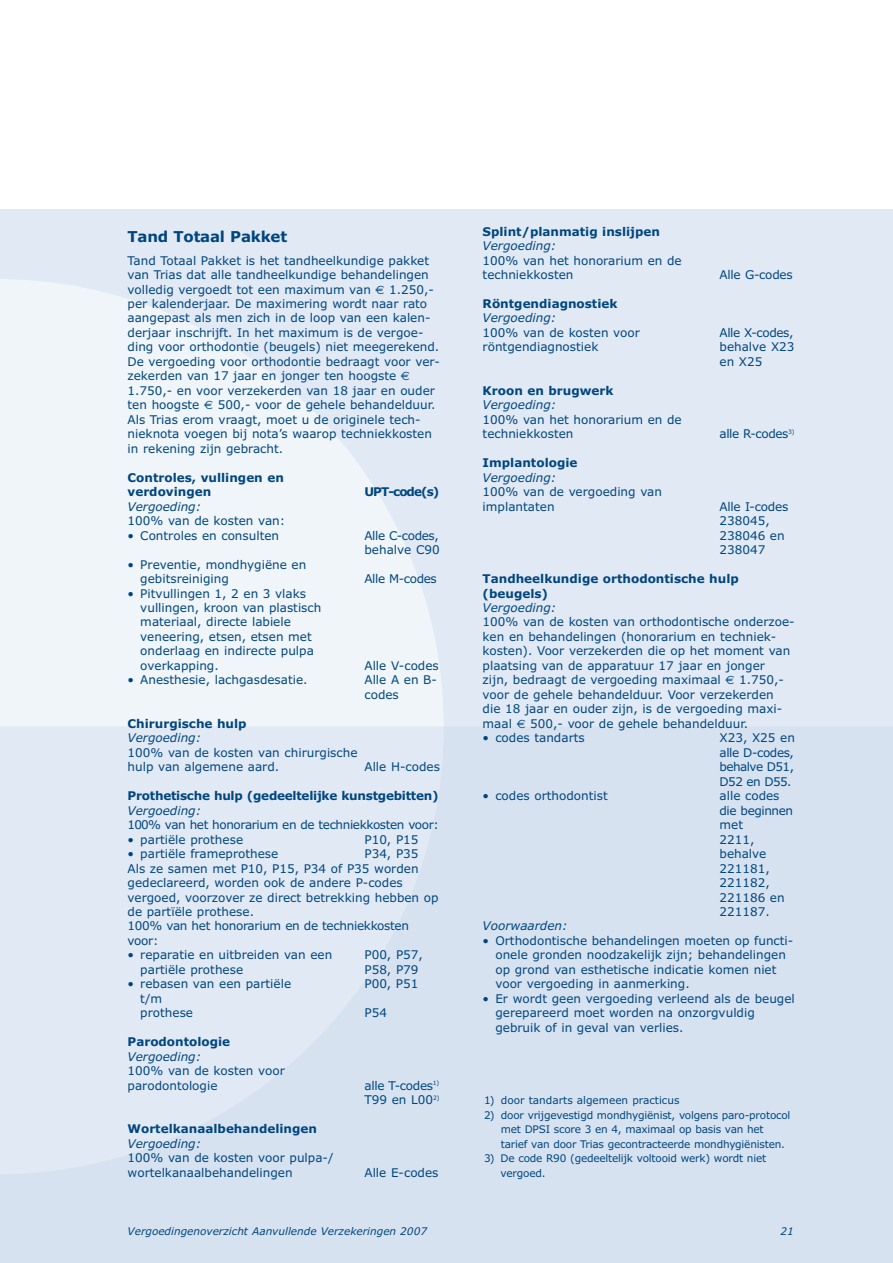
<style>
.page{position:relative;width:893px;height:1263px;background:#fff}
.page>*{position:absolute;margin:0;border:0;box-sizing:border-box;transform-origin:0 0}
.t1{font:700 15px "Verdana";letter-spacing:-.015em;color:#00467e}
.t2{font:12px/14.4px "Verdana";color:#00467e}
.t3{font:700 12px/14.4px "Verdana";color:#00467e}
.t4{font:italic 12px "Verdana";color:#00467e}
.t5{font:12px "Verdana";letter-spacing:-.03em;color:#00467e}
.t6{font:700 12px "Verdana";letter-spacing:-.02em;color:#00467e}
.t7{font:12px/14.5px "Verdana";letter-spacing:-.025em;color:#00467e}
.t8{font:12px "Verdana";letter-spacing:-.02em;color:#00467e}
.t9{font:10.5px/14.4px "Verdana";letter-spacing:-.02em;color:#00467e}
.t10{font:italic 10.5px "Verdana";color:#00467e}
.t11{font:10.5px "Verdana";color:#00467e}
.s1{font-family:"Euro Sans"}
</style>
<div class="page">
<div style="left:0;top:202px;width:893px;height:1061px;background:#e1e9f5"></div>
<div style="left:0;top:202px;width:893px;height:7px;background:#fff"></div>
<svg style="left:0;top:279px;width:443px;height:447px;fill:#f0f5fa"></svg>
<p class="t1" style="left:128px;top:228px;width:161px">Tand Totaal Pakket</p>
<p class="t2" style="left:128px;top:253px;width:314px">Tand Totaal Pakket is het tandheelkundige pakket van Trias dat alle tandheelkundige behandelingen volledig vergoedt tot een maximum van <span class="s1">€</span> 1.250,- per kalenderjaar. De maximering wordt naar rato aangepast als men zich in de loop van een kalen&shy;derjaar inschrijft. In het maximum is de vergoe&shy;ding voor orthodontie (beugels) niet meegerekend.<br>De vergoeding voor orthodontie bedraagt voor ver&shy;zekerden van 17 jaar en jonger ten hoogste <span class="s1">€ </span>1.750,- en voor verzekerden van 18 jaar en ouder ten hoogste <span class="s1">€</span> 500,- voor de gehele behandelduur.<br>Als Trias erom vraagt, moet u de originele tech&shy;nieknota voegen bij nota’s waarop techniekkosten in rekening zijn gebracht.</p>
<p class="t3" style="left:128px;top:470px;width:158px">Controles, vullingen en verdovingen</p>
<p class="t3" style="left:364px;top:485px;width:76px">UPT-code(s)</p>
<p class="t4" style="left:128px;top:499px;width:75px">Vergoeding:</p>
<p class="t2" style="left:128px;top:514px;width:159px">100% van de kosten van:</p>
<p class="t2" style="left:128px;top:528px;width:153px">• Controles en consulten</p>
<p class="t2" style="left:364px;top:528px;width:77px">Alle C-codes, behalve C90</p>
<p class="t2" style="left:140px;top:557px;width:168px;text-indent:-13px">• Preventie, mondhygiëne en gebitsreiniging</p>
<p class="t5" style="left:364px;top:572px;width:74px">Alle M-codes</p>
<p class="t2" style="left:140px;top:586px;width:183px;text-indent:-13px">• Pitvullingen 1, 2 en 3 vlaks vullingen, kroon van plastisch materiaal, directe labiele veneering, etsen, etsen met onderlaag en indirecte pulpa overkapping.</p>
<p class="t2" style="left:364px;top:658px;width:76px">Alle V-codes</p>
<p class="t2" style="left:128px;top:673px;width:182px">• Anesthesie, lachgasdesatie.</p>
<p class="t2" style="left:364px;top:673px;width:74px">Alle A en B&shy;codes</p>
<p class="t3" style="left:128px;top:716px;width:121px">Chirurgische hulp</p>
<p class="t4" style="left:128px;top:731px;width:75px">Vergoeding:</p>
<p class="t2" style="left:128px;top:745px;width:231px">100% van de kosten van chirurgische hulp van algemene aard.</p>
<p class="t2" style="left:364px;top:760px;width:77px">Alle H-codes</p>
<p class="t6" style="left:128px;top:789px;width:313px">Prothetische hulp (gedeeltelijke kunstgebitten)</p>
<p class="t4" style="left:128px;top:803px;width:75px">Vergoeding:</p>
<p class="t5" style="left:128px;top:818px;width:313px">100% van het honorarium en de techniekkosten voor:</p>
<p class="t2" style="left:128px;top:832px;width:117px">• partiële prothese</p>
<p class="t2" style="left:364px;top:832px;width:56px">P10, P15</p>
<p class="t2" style="left:128px;top:847px;width:152px">• partiële frameprothese</p>
<p class="t2" style="left:128px;top:847px;width:313px;text-indent:237px">P34, P35<br>Als ze samen met P10, P15, P34 of P35 worden gedeclareerd, worden ook de andere P-codes vergoed, voorzover ze direct betrekking hebben op de partïële prothese.<br>100% van het honorarium en de techniekkosten voor:</p>
<p class="t2" style="left:128px;top:948px;width:206px">• reparatie en uitbreiden van een</p>
<p class="t2" style="left:364px;top:948px;width:60px">P00, P57,</p>
<p class="t2" style="left:140px;top:962px;width:104px">partiële prothese</p>
<p class="t2" style="left:364px;top:962px;width:56px">P58, P79</p>
<p class="t2" style="left:128px;top:977px;width:165px">• rebasen van een partiële</p>
<p class="t2" style="left:364px;top:977px;width:56px">P00, P51</p>
<p class="t2" style="left:140px;top:991px;width:54px">t/m prothese</p>
<p class="t2" style="left:364px;top:1006px;width:24px">P54</p>
<p class="t3" style="left:128px;top:1035px;width:104px">Parodontologie</p>
<p class="t4" style="left:128px;top:1049px;width:75px">Vergoeding:</p>
<p class="t2" style="left:128px;top:1064px;width:159px">100% van de kosten voor parodontologie</p>
<p class="t3" style="left:128px;top:1122px;width:191px">Wortelkanaalbehandelingen</p>
<p class="t4" style="left:128px;top:1136px;width:75px">Vergoeding:</p>
<p class="t2" style="left:128px;top:1151px;width:207px">100% van de kosten voor pulpa-/ wortelkanaalbehandelingen</p>
<p class="t7" style="left:364px;top:1078px;width:77px">alle T-codes<sup>1)<br></sup>T99 en L00<sup>2)</sup></p>
<p class="t2" style="left:364px;top:1165px;width:76px">Alle E-codes</p>
<p class="t3" style="left:483px;top:224px;width:179px">Splint/planmatig inslijpen</p>
<p class="t4" style="left:483px;top:239px;width:75px">Vergoeding:</p>
<p class="t2" style="left:483px;top:253px;width:201px">100% van het honorarium en de techniekkosten</p>
<p class="t8" style="left:719px;top:268px;width:75px">Alle G-codes</p>
<p class="t3" style="left:483px;top:297px;width:136px">Röntgendiagnostiek</p>
<p class="t4" style="left:483px;top:311px;width:75px">Vergoeding:</p>
<p class="t2" style="left:483px;top:326px;width:159px">100% van de kosten voor</p>
<p class="t5" style="left:719px;top:326px;width:75px">Alle X-codes,</p>
<p class="t2" style="left:483px;top:340px;width:117px">röntgendiagnostiek</p>
<p class="t2" style="left:719px;top:340px;width:77px">behalve X23 en X25</p>
<p class="t3" style="left:483px;top:383px;width:132px">Kroon en brugwerk</p>
<p class="t4" style="left:483px;top:398px;width:75px">Vergoeding:</p>
<p class="t2" style="left:483px;top:412px;width:201px">100% van het honorarium en de techniekkosten</p>
<p class="t5" style="left:719px;top:427px;width:76px">alle R-codes<sup>3)</sup></p>
<p class="t3" style="left:483px;top:456px;width:96px">Implantologie</p>
<p class="t4" style="left:483px;top:470px;width:75px">Vergoeding:</p>
<p class="t2" style="left:483px;top:485px;width:181px">100% van de vergoeding van implantaten</p>
<p class="t2" style="left:719px;top:499px;width:70px">Alle I-codes<br>238045,<br>238046 en<br>238047</p>
<p class="t3" style="left:483px;top:572px;width:258px">Tandheelkundige orthodontische hulp (beugels)</p>
<p class="t4" style="left:483px;top:601px;width:75px">Vergoeding:</p>
<p class="t2" style="left:483px;top:615px;width:313px">100% van de kosten van orthodontische onderzoe&shy;ken en behandelingen (honorarium en techniek&shy;kosten). Voor verzekerden die op het moment van plaatsing van de apparatuur 17 jaar en jonger<br>zijn, bedraagt de vergoeding maximaal <span class="s1">€</span> 1.750,- voor de gehele behandelduur. Voor verzekerden die 18 jaar en ouder zijn, is de vergoeding maxi&shy;maal <span class="s1">€</span> 500,- voor de gehele behandelduur.</p>
<p class="t2" style="left:483px;top:731px;width:104px">• codes tandarts</p>
<p class="t2" style="left:719px;top:731px;width:77px;text-align:justify">X23, X25 en alle D-codes, behalve D51, D52 en D55.</p>
<p class="t2" style="left:483px;top:789px;width:127px">• codes orthodontist</p>
<p class="t2" style="left:719px;top:789px;width:75px">alle codes die beginnen met<br>2211, behalve<br>221181,<br>221182,<br>221186 en<br>221187.</p>
<p class="t4" style="left:483px;top:919px;width:86px">Voorwaarden:</p>
<p class="t2" style="left:495px;top:934px;width:299px;text-indent:-13px">• Orthodontische behandelingen moeten op functi&shy;onele gronden noodzakelijk zijn; behandelingen op grond van esthetische indicatie komen niet voor vergoeding in aanmerking.</p>
<p class="t2" style="left:495px;top:991px;width:301px;text-indent:-13px">• Er wordt geen vergoeding verleend als de beugel gerepareerd moet worden na onzorgvuldig gebruik of in geval van verlies.</p>
<p class="t11" style="left:484px;top:1094px;width:197px">1) door tandarts algemeen practicus</p>
<p class="t9" style="left:501px;top:1108px;width:291px;text-indent:-17px">2) door vrijgevestigd mondhygiënist, volgens paro-protocol met DPSI score 3 en 4, maximaal op basis van het tarief van door Trias gecontracteerde mondhygiënisten.</p>
<p class="t9" style="left:501px;top:1151px;width:267px;text-indent:-16px">3) De code R90 (gedeeltelijk voltooid werk) wordt niet vergoed.</p>
<p class="t10" style="left:128px;top:1225px;width:301px">Vergoedingenoverzicht Aanvullende Verzekeringen 2007</p>
<p class="t10" style="left:780px;top:1225px;width:15px">21</p>
</div>
